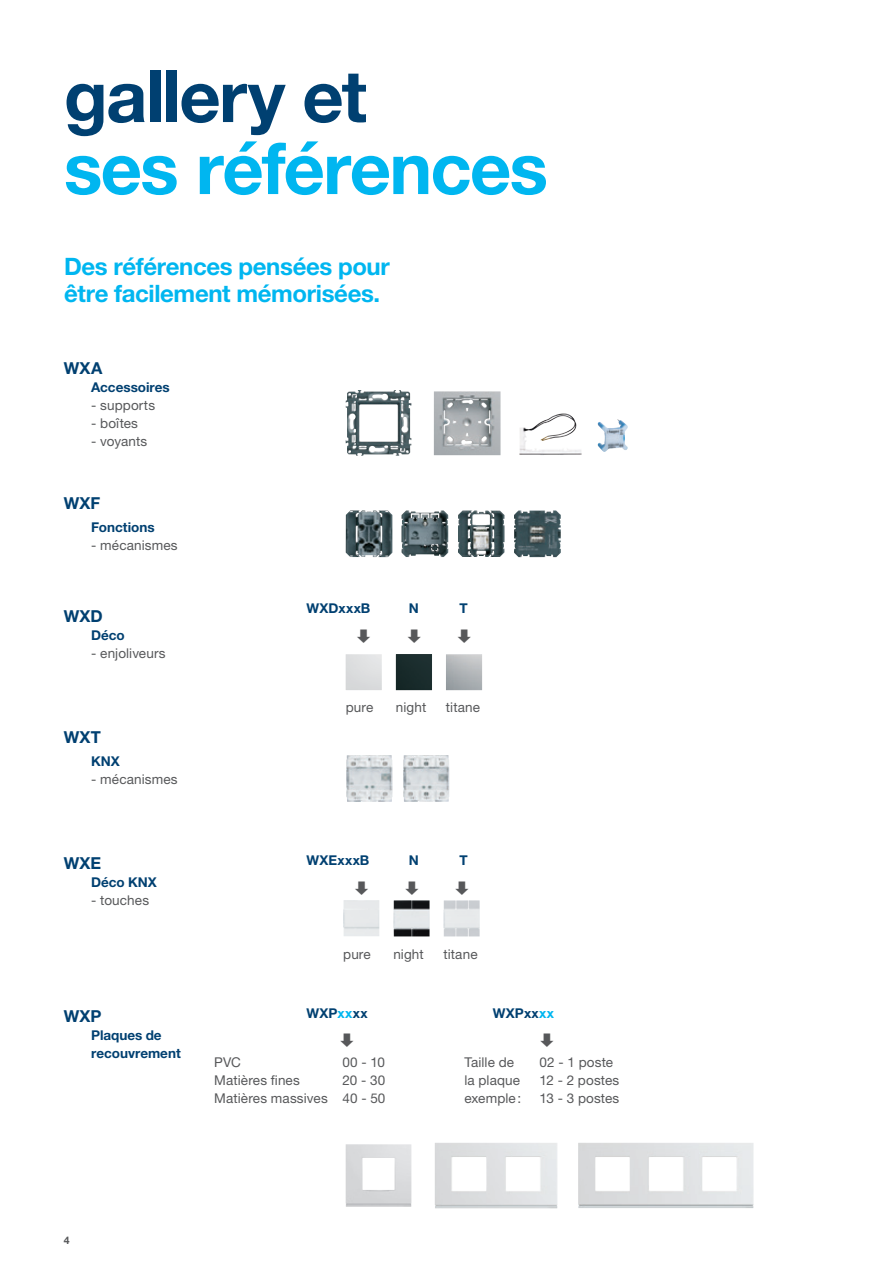
<style>
.page{position:relative;width:893px;height:1263px;background:#fff}
.page>*{position:absolute;margin:0;border:0;box-sizing:border-box;transform-origin:0 0}
.t1{font:700 72px "Helvetica Neue LTW1 G";letter-spacing:-.025em;color:#00b6f0}
.t2{font:700 72px "Helvetica Neue LTW1 G";letter-spacing:-.025em;color:#004071}
.t3{font:700 24px/27px "Helvetica Neue LTW1 G";letter-spacing:-.015em;color:#00b6f0}
.t4{font:700 16.5px "Helvetica Neue LTW1 G";letter-spacing:.015em;color:#004071}
.t5{font:13.5px/18px "Helvetica Neue LTW1 G";letter-spacing:.01em;color:#57585a}
.t6{font:700 13.5px/18px "Helvetica Neue LTW1 G";color:#004071}
.t7{font:700 13.5px "Helvetica Neue LTW1 G";letter-spacing:.025em;color:#004071}
.t8{font:700 10.5px "Helvetica Neue LTW1 G";color:#57585a}
.s1{color:#00b6f0}
</style>
<div class="page">
<img style="left:346px;top:390px;width:48px;height:47px">
<img style="left:434px;top:391px;width:66px;height:64px">
<img style="left:598px;top:419px;width:23px;height:26px">
<img style="left:346px;top:510px;width:46px;height:47px">
<img style="left:401px;top:510px;width:47px;height:47px">
<img style="left:458px;top:510px;width:46px;height:47px">
<img style="left:514px;top:510px;width:39px;height:47px">
<img style="left:396px;top:654px;width:36px;height:36px">
<img style="left:403px;top:755px;width:46px;height:47px">
<img style="left:346px;top:755px;width:45px;height:47px">
<img style="left:443px;top:900px;width:37px;height:36px">
<img style="left:343px;top:900px;width:36px;height:36px">
<img style="left:393px;top:900px;width:37px;height:36px">
<img style="left:346px;top:1144px;width:65px;height:63px">
<svg style="left:435px;top:1143px;width:10px;height:4px"></svg>
<img style="left:578px;top:1143px;width:175px;height:65px">
<img style="left:519px;top:413px;width:63px;height:42px">
<h1 class="t2" style="left:64px;top:52px;width:305px">gallery et</h1>
<h1 class="t1" style="left:64px;top:124px;width:486px">ses références</h1>
<h2 class="t3" style="left:64px;top:253px;width:327px">Des références pensées pour être facilement mémorisées.</h2>
<p class="t4" style="left:64px;top:358px;width:40px">WXA</p>
<p class="t6" style="left:91px;top:378px;width:80px">Accessoires</p>
<p class="t5" style="left:91px;top:396px;width:65px">- supports</p>
<p class="t5" style="left:91px;top:414px;width:48px">- boîtes</p>
<p class="t5" style="left:91px;top:432px;width:58px">- voyants</p>
<p class="t4" style="left:64px;top:493px;width:38px">WXF</p>
<p class="t6" style="left:91px;top:518px;width:65px">Fonctions</p>
<p class="t5" style="left:91px;top:536px;width:88px">- mécanismes</p>
<p class="t4" style="left:64px;top:605px;width:40px">WXD</p>
<p class="t6" style="left:91px;top:626px;width:35px">Déco</p>
<p class="t5" style="left:91px;top:644px;width:76px">- enjoliveurs</p>
<p class="t4" style="left:64px;top:727px;width:39px">WXT</p>
<p class="t6" style="left:91px;top:752px;width:30px">KNX</p>
<p class="t5" style="left:91px;top:770px;width:88px">- mécanismes</p>
<p class="t4" style="left:64px;top:853px;width:39px">WXE</p>
<p class="t6" style="left:91px;top:873px;width:67px">Déco KNX</p>
<p class="t5" style="left:91px;top:891px;width:59px">- touches</p>
<p class="t4" style="left:64px;top:1006px;width:39px">WXP</p>
<p class="t6" style="left:91px;top:1026px;width:91px">Plaques de recouvrement</p>
<p class="t6" style="left:306px;top:599px;width:65px">WXDxxxB</p>
<p class="t6" style="left:409px;top:599px;width:12px">N</p>
<p class="t6" style="left:460px;top:599px;width:10px">T</p>
<p class="t5" style="left:346px;top:698px;width:29px">pure</p>
<p class="t5" style="left:396px;top:698px;width:32px">night</p>
<p class="t5" style="left:446px;top:698px;width:36px">titane</p>
<p class="t6" style="left:306px;top:851px;width:64px">WXExxxB</p>
<p class="t6" style="left:409px;top:851px;width:12px">N</p>
<p class="t6" style="left:460px;top:851px;width:10px">T</p>
<p class="t5" style="left:343px;top:945px;width:29px">pure</p>
<p class="t5" style="left:393px;top:945px;width:32px">night</p>
<p class="t5" style="left:443px;top:945px;width:36px">titane</p>
<p class="t7" style="left:306px;top:1004px;width:63px">WXP<span class="s1">xx</span>xx</p>
<p class="t7" style="left:493px;top:1004px;width:63px">WXPxx<span class="s1">xx</span></p>
<p class="t5" style="left:342px;top:1053px;width:44px;text-align:justify">00 - 10<br>20 - 30<br>40 - 50</p>
<p class="t5" style="left:214px;top:1053px;width:115px">PVC<br>Matières fines<br>Matières massives</p>
<p class="t5" style="left:540px;top:1053px;width:81px">02 - 1 poste<br>12 - 2 postes<br>13 - 3 postes</p>
<p class="t5" style="left:464px;top:1053px;width:58px">Taille de la plaque exemple:</p>
<p class="t8" style="left:64px;top:1233px;width:7px">4</p>
</div>
